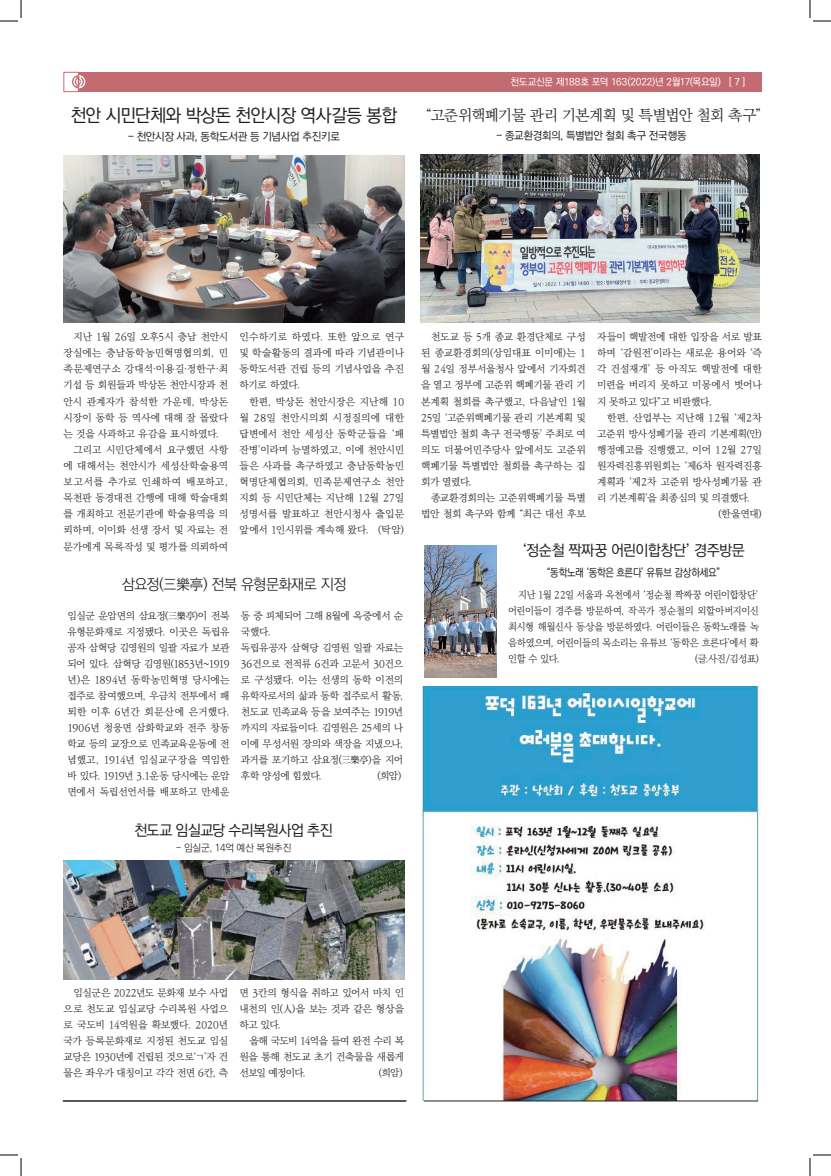
<style>
.page{position:relative;width:831px;height:1176px;background:#fff}
.page>*{position:absolute;margin:0;border:0;box-sizing:border-box;transform-origin:0 0}
.t1{font:500 18px "Ko Pub Dotum";letter-spacing:-.04em;color:#231f20}
.t2{font:300 15px "Ko Pub Batang";letter-spacing:-.04em;color:#231f20}
.t3{font:500 15px "Ko Pub Dotum";letter-spacing:-.035em;color:#231f20}
.t4{font:300 15px "Ko Pub World Dotum";letter-spacing:-.025em;color:#231f20}
.t5{font:500 15px "Ko Pub World Dotum";letter-spacing:-.045em;color:#231f20}
.t6{font:500 11px "Ko Pub World Dotum";letter-spacing:-.03em;color:#231f20}
.t7{font:500 11px "Ko Pub World Dotum";letter-spacing:-.03em;color:#231f20;scale:.9 1}
.t8{font:300 10px/16.1px "Ko Pub Batang";letter-spacing:-.005em;color:#231f20;text-align:justify}
.t9{font:300 10px/16px "Ko Pub World Batang";letter-spacing:-.03em;color:#231f20;text-align:justify}
.t10{font:300 10px/16.1px "Ko Pub Batang";letter-spacing:-.005em;color:#231f20;text-align:justify;scale:.95 1}
.t11{font:500 10px "Ko Pub World Dotum";letter-spacing:-.035em;color:#fff}
.t12{font:300 10px/16.1px "Ko Pub Batang";letter-spacing:-.025em;color:#231f20;text-align:right}
.t13{font:300 10px "Ko Pub Batang";letter-spacing:.02em;color:#231f20}
.t14{font:300 10px "Ko Pub Batang";letter-spacing:.015em;color:#231f20}
.t15{font:300 10px "Ko Pub Batang";letter-spacing:-.03em;color:#231f20}
.t16{font:300 10px "Ko Pub Batang";letter-spacing:.025em;color:#231f20}
.t17{font:300 10px "Ko Pub Batang";letter-spacing:.045em;color:#231f20}
.t18{font:300 10px "Ko Pub World Dotum";letter-spacing:-.015em;color:#231f20}
</style>
<div class="page">
<div style="left:64px;top:72px;width:15px;height:20px;border:1px solid #c46b72"></div>
<div style="left:79px;top:72px;width:682px;height:20px;background:#c46b72"></div>
<svg style="left:72px;top:75px;width:13px;height:13px"></svg>
<img style="left:421px;top:686px;width:340px;height:414px">
<img style="left:64px;top:155px;width:340px;height:167px">
<img style="left:420px;top:154px;width:339px;height:169px">
<img style="left:424px;top:545px;width:72px;height:132px">
<hr style="left:63px;top:1101px;width:343px;height:1px;background:#231f20">
<hr style="left:424px;top:1101px;width:333px;height:1px;background:#231f20">
<img style="left:64px;top:861px;width:340px;height:119px">
<svg style="left:0;top:0;width:22px;height:22px"></svg>
<svg style="left:0;top:1154px;width:22px;height:22px"></svg>
<svg style="left:809px;top:0;width:21px;height:22px"></svg>
<svg style="left:809px;top:1154px;width:21px;height:22px"></svg>
<h1 class="t1" style="left:71px;top:107px;width:327px">천안 시민단체와 박상돈 천안시장 역사갈등 봉합</h1>
<p class="t6" style="left:128px;top:129px;width:213px">- 천안시장 사과, 동학도서관 등 기념사업 추진키로</p>
<p class="t11" style="left:510px;top:75px;width:237px">천도교신문 제188호 포덕 163(2022)년 2월17(목요일) [ 7 ]</p>
<h2 class="t2" style="left:425px;top:107px;width:337px">“고준위핵폐기물 관리 기본계획 및 특별법안 철회 촉구”</h2>
<p class="t6" style="left:496px;top:128px;width:192px">- 종교환경회의, 특별법안 철회 촉구 전국행동</p>
<p class="t8" style="left:73px;top:329px;width:156px">지난 1월 26일 오후5시 충남 천안시</p>
<p class="t13" style="left:64px;top:348px;width:166px">장실에는 충남동학농민혁명협의회, 민</p>
<p class="t8" style="left:64px;top:362px;width:166px">족문제연구소 강대석·이용길·정한구·최</p>
<p class="t8" style="left:64px;top:378px;width:166px">기섭 등 회원들과 박상돈 천안시장과 천</p>
<p class="t16" style="left:64px;top:396px;width:166px">안시 관계자가 참석한 가운데, 박상돈</p>
<p class="t8" style="left:64px;top:410px;width:166px">시장이 동학 등 역사에 대해 잘 몰랐다</p>
<p class="t8" style="left:64px;top:426px;width:157px">는 것을 사과하고 유감을 표시하였다.</p>
<p class="t8" style="left:73px;top:442px;width:156px">그리고 시민단체에서 요구했던 사항</p>
<p class="t8" style="left:64px;top:458px;width:166px">에 대해서는 천안시가 세성산학술용역</p>
<p class="t17" style="left:64px;top:477px;width:166px">보고서를 추가로 인쇄하여 배포하고,</p>
<p class="t8" style="left:64px;top:490px;width:166px">목천판 동경대전 간행에 대해 학술대회</p>
<p class="t8" style="left:64px;top:506px;width:166px">를 개최하고 전문기관에 학술용역을 의</p>
<p class="t8" style="left:64px;top:523px;width:166px">뢰하며, 이이화 선생 장서 및 자료는 전</p>
<p class="t8" style="left:64px;top:539px;width:166px">문가에게 목록작성 및 평가를 의뢰하여</p>
<p class="t8" style="left:239px;top:329px;width:166px">인수하기로 하였다. 또한 앞으로 연구 및 학술활동의 결과에 따라 기념관이나 동학도서관 건립 등의 기념사업을 추진 하기로 하였다.</p>
<p class="t8" style="left:239px;top:394px;width:166px;text-indent:10px">한편, 박상돈 천안시장은 지난해 10 월 28일 천안시의회 시정질의에 대한 답변에서 천안 세성산 동학군들을 ‘패 잔병’이라며 능멸하였고, 이에 천안시민 들은 사과를 촉구하였고 충남동학농민 혁명단체협의회, 민족문제연구소 천안 지회 등 시민단체는 지난해 12월 27일 성명서를 발표하고 천안시청사 출입문 앞에서 1인시위를 계속해 왔다. (탁암)</p>
<h2 class="t4" style="left:122px;top:573px;width:226px">삼요정(三樂亭) 전북 유형문화재로 지정</h2>
<p class="t9" style="left:67px;top:608px;width:164px">임실군 운암면의 삼요정(三樂亭)이 전북 유형문화재로 지정됐다. 이곳은 독립유 공자 삼혁당 김영원의 일괄 자료가 보관 되어 있다. 삼혁당 김영원(1853년~1919 년)은 1894년 동학농민혁명 당시에는 접주로 참여했으며, 우금치 전투에서 패 퇴한 이후 6년간 회문산에 은거했다.<br>1906년 청웅면 삼화학교와 전주 창동 학교 등의 교장으로 민족교육운동에 전 념했고, 1914년 임실교구장을 역임한 바 있다. 1919년 3.1운동 당시에는 운암 면에서 독립선언서를 배포하고 만세운</p>
<p class="t9" style="left:241px;top:608px;width:164px;text-align:left">동 중 피체되어 그해 8월에 옥중에서 순 국했다.<br>독립유공자 삼혁당 김영원 일괄 자료는<br>36건으로 전적류 6건과 고문서 30건으 로 구성됐다. 이는 선생의 동학 이전의 유학자로서의 삶과 동학 접주로서 활동, 천도교 민족교육 등을 보여주는 1919년 까지의 자료들이다. 김영원은 25세의 나 이에 무성서원 장의와 색장을 지냈으나, 과거를 포기하고 삼요정(三樂亭)을 지어 후학 양성에 힘썼다.</p>
<p class="t9" style="left:377px;top:768px;width:25px">(희암)</p>
<h2 class="t5" style="left:134px;top:820px;width:200px">천도교 임실교당 수리복원사업 추진</h2>
<p class="t18" style="left:176px;top:841px;width:117px">- 임실군, 14억 예산 복원추진</p>
<p class="t8" style="left:421px;top:329px;width:166px;text-indent:10px">천도교 등 5개 종교 환경단체로 구성 된 종교환경회의(상임대표 이미애)는 1 월 24일 정부서울청사 앞에서 기자회견 을 열고 정부에 고준위 핵폐기물 관리 기 본계획 철회를 촉구했고, 다음날인 1월 25일 ‘고준위핵폐기물 관리 기본계획 및 특별법안 철회 촉구 전국행동’ 주최로 여 의도 더불어민주당사 앞에서도 고준위 핵폐기물 특별법안 철회를 촉구하는 집 회가 열렸다.</p>
<p class="t12" style="left:421px;top:490px;width:166px">종교환경회의는 고준위핵폐기물 특별 법안 철회 촉구와 함께 “최근 대선 후보</p>
<p class="t8" style="left:596px;top:329px;width:166px">자들이 핵발전에 대한 입장을 서로 발표 하며 ‘감원전’이라는 새로운 용어와 ‘즉 각 건설재개’ 등 아직도 핵발전에 대한 미련을 버리지 못하고 미몽에서 벗어나 지 못하고 있다”고 비판했다.</p>
<p class="t14" style="left:606px;top:412px;width:156px">한편, 산업부는 지난해 12월 ‘제2차</p>
<p class="t8" style="left:596px;top:426px;width:166px">고준위 방사성폐기물 관리 기본계획(안)</p>
<p class="t8" style="left:596px;top:442px;width:166px">행정예고를 진행했고, 이어 12월 27일</p>
<p class="t8" style="left:596px;top:458px;width:166px">원자력진흥위원회는 ‘제6차 원자력진흥</p>
<p class="t8" style="left:596px;top:474px;width:166px">계획‘과 ‘제2차 고준위 방사성폐기물 관</p>
<p class="t15" style="left:596px;top:493px;width:154px">리 기본계획’을 최종심의 및 의결했다.</p>
<p class="t8" style="left:718px;top:506px;width:45px">(한울연대)</p>
<h2 class="t3" style="left:522px;top:542px;width:224px">‘정순철 짝짜꿍 어린이합창단’ 경주방문</h2>
<p class="t7" style="left:546px;top:565px;width:194px">“동학노래 ‘동학은 흐른다’ 유튜브 감상하세요”</p>
<p class="t10" style="left:508px;top:587px;width:265px;text-indent:10px">지난 1월 22일 서울과 옥천에서 ‘정순철 짝짜꿍 어린이합창단’ 어린이들이 경주를 방문하여, 작곡가 정순철의 외할아버지이신 최시형 해월신사 동상을 방문하였다. 어린이들은 동학노래를 녹 음하였으며, 어린이들의 목소리는 유튜브 ‘동학은 흐른다’에서 확 인할 수 있다.</p>
<p class="t10" style="left:694px;top:651px;width:69px">(글.사진/김성표)</p>
<p class="t9" style="left:64px;top:985px;width:166px;text-indent:10px">임실군은 2022년도 문화재 보수 사업 으로 천도교 임실교당 수리복원 사업으 로 국도비 14억원을 확보했다. 2020년 국가 등록문화재로 지정된 천도교 임실 교당은 1930년에 건립된 것으로‘ㄱ’자 건 물은 좌우가 대칭이고 각각 전면 6칸, 측</p>
<p class="t9" style="left:239px;top:985px;width:166px">면 3칸의 형식을 취하고 있어서 마치 인 내천의 인(人)을 보는 것과 같은 형상을 하고 있다.</p>
<p class="t9" style="left:239px;top:1033px;width:166px;text-indent:10px">올해 국도비 14억을 들여 완전 수리 복 원을 통해 천도교 초기 건축물을 새롭게 선보일 예정이다.</p>
<p class="t9" style="left:378px;top:1065px;width:25px">(희암)</p>
</div>
